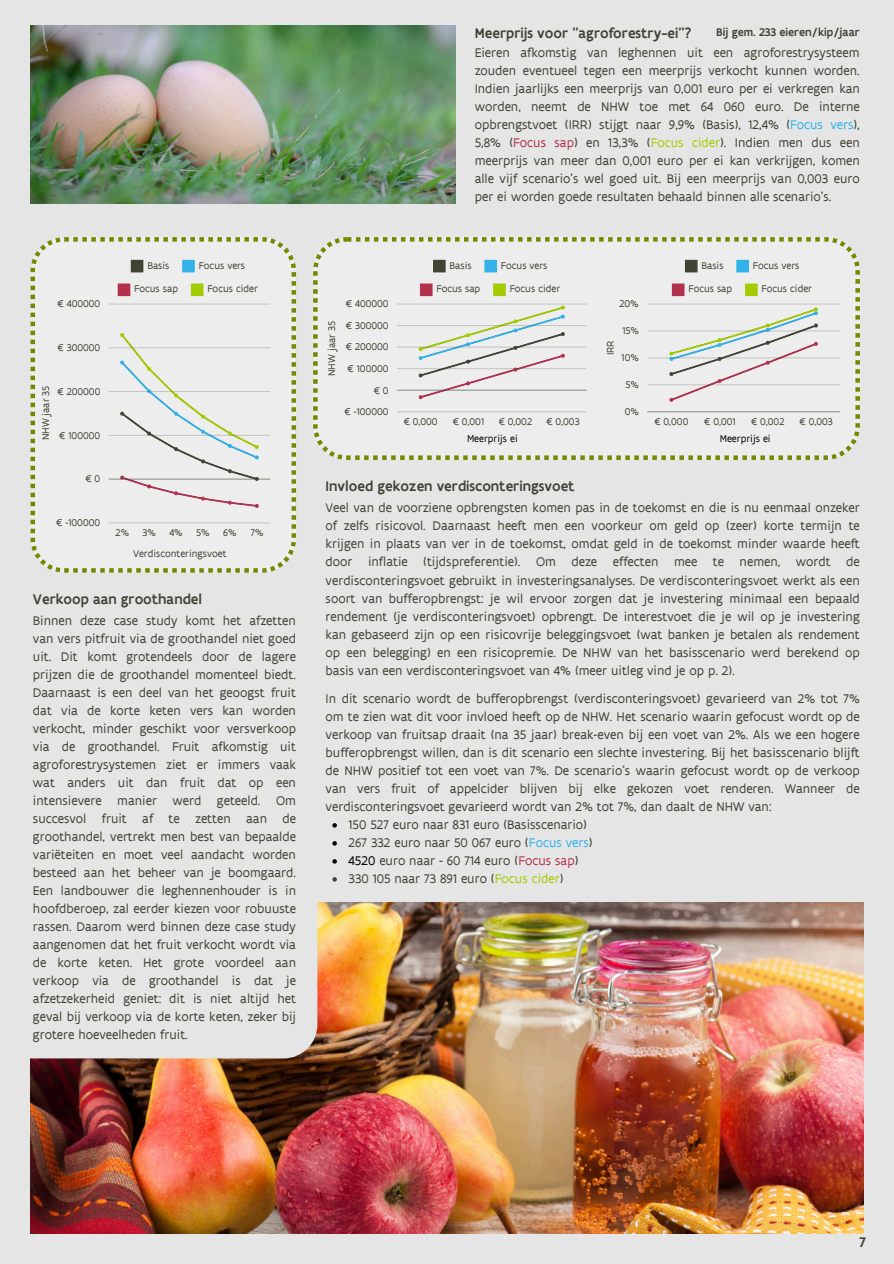
<style>
.page{position:relative;width:894px;height:1264px;background:#fff}
.page>*{position:absolute;margin:0;border:0;box-sizing:border-box;transform-origin:0 0}
.t1{font:500 15px "Flanders Art Sans";color:#424235}
.t2{font:13.5px/18px "Flanders Art Sans";color:#424235;text-align:justify}
.t3{font:500 12px "Flanders Art Sans";color:#424235}
.t4{font:10.5px "Flanders Art Sans";color:#424235}
.t5{font:10.5px "Flanders Art Sans";color:#000}
.s1{color:#32b2e9}
.s2{color:#b2324d}
.s3{color:#a3cc00}
.s4{color:#000}
</style>
<div class="page">
<div style="left:0;top:0;width:893px;height:1263px;background:#e5e5e5"></div>
<svg style="left:332px;top:823px;width:5px;height:4px"></svg>
<svg style="left:332px;top:841px;width:5px;height:4px"></svg>
<svg style="left:332px;top:859px;width:5px;height:4px"></svg>
<svg style="left:332px;top:877px;width:5px;height:4px"></svg>
<svg style="left:313px;top:237px;width:546px;height:223px"></svg>
<svg style="left:684px;top:260px;width:13px;height:12px"></svg>
<svg style="left:736px;top:260px;width:12px;height:12px"></svg>
<svg style="left:671px;top:283px;width:13px;height:13px"></svg>
<svg style="left:744px;top:283px;width:13px;height:13px"></svg>
<svg style="left:669px;top:307px;width:149px;height:95px"></svg>
<hr style="left:647px;top:411px;width:192px;height:1px;background:#9f9f9a">
<hr style="left:647px;top:384px;width:192px;height:1px;background:#d0d0cd">
<hr style="left:647px;top:357px;width:192px;height:1px;background:#424235;opacity:.25">
<hr style="left:647px;top:331px;width:192px;height:1px;background:#424235;opacity:.25">
<hr style="left:647px;top:304px;width:192px;height:1px;background:#d6d6d4">
<svg style="left:433px;top:260px;width:12px;height:12px"></svg>
<svg style="left:484px;top:260px;width:13px;height:12px"></svg>
<svg style="left:420px;top:283px;width:12px;height:13px"></svg>
<svg style="left:493px;top:283px;width:12px;height:13px"></svg>
<svg style="left:418px;top:305px;width:147px;height:94px"></svg>
<hr style="left:397px;top:411px;width:189px;height:1px;background:#ccccca">
<hr style="left:397px;top:390px;width:189px;height:1px;background:#a4a49f">
<hr style="left:397px;top:368px;width:189px;height:1px;background:#424235;opacity:.25">
<hr style="left:397px;top:347px;width:189px;height:1px;background:#424235;opacity:.25">
<hr style="left:397px;top:325px;width:189px;height:1px;background:#424235;opacity:.25">
<hr style="left:397px;top:304px;width:189px;height:1px;background:#d6d6d4">
<svg style="left:31px;top:237px;width:265px;height:335px"></svg>
<svg style="left:131px;top:260px;width:12px;height:12px"></svg>
<svg style="left:182px;top:260px;width:13px;height:12px"></svg>
<svg style="left:118px;top:283px;width:12px;height:13px"></svg>
<svg style="left:191px;top:283px;width:12px;height:13px"></svg>
<svg style="left:120px;top:332px;width:139px;height:176px"></svg>
<hr style="left:109px;top:522px;width:161px;height:1px;background:#d2d2d0">
<hr style="left:109px;top:479px;width:161px;height:1px;background:#424235;opacity:.6">
<hr style="left:109px;top:435px;width:161px;height:1px;background:#424235;opacity:.25">
<hr style="left:109px;top:391px;width:161px;height:1px;background:#c5c5c2">
<hr style="left:109px;top:347px;width:161px;height:1px;background:#cfcfcd">
<hr style="left:109px;top:304px;width:161px;height:1px;background:#d6d6d4">
<img style="left:31px;top:25px;width:424px;height:179px">
<img style="left:31px;top:902px;width:832px;height:331px">
<svg style="left:31px;top:902px;width:286px;height:156px"></svg>
<h1 class="t3" style="left:716px;top:24px;width:145px">Bij gem. 233 eieren/kip/jaar</h1>
<p class="t1" style="left:474px;top:24px;width:218px">Meerprijs voor "agroforestry-ei"?</p>
<p class="t2" style="left:474px;top:44px;width:386px">Eieren afkomstig van leghennen uit een agroforestrysysteem zouden eventueel tegen een meerprijs verkocht kunnen worden.<br>Indien jaarlijks een meerprijs van 0,001 euro per ei verkregen kan worden, neemt de NHW toe met 64 060 euro. De interne opbrengstvoet (IRR) stijgt naar 9,9% (Basis), 12,4% (<span class="s1">Focus vers</span>), 5,8% (<span class="s2">Focus sap</span>) en 13,3% (<span class="s3">Focus cider</span>). Indien men dus een meerprijs van meer dan 0,001 euro per ei kan verkrijgen, komen alle vijf scenario’s wel goed uit. Bij een meerprijs van 0,003 euro per ei worden goede resultaten behaald binnen alle scenario’s.</p>
<p class="t4" style="left:147px;top:259px;width:24px">Basis</p>
<p class="t4" style="left:199px;top:259px;width:48px">Focus vers</p>
<p class="t4" style="left:134px;top:282px;width:45px">Focus sap</p>
<p class="t4" style="left:207px;top:282px;width:52px">Focus cider</p>
<p class="t4" style="left:449px;top:259px;width:24px">Basis</p>
<p class="t4" style="left:501px;top:259px;width:48px">Focus vers</p>
<p class="t4" style="left:436px;top:282px;width:45px">Focus sap</p>
<p class="t4" style="left:509px;top:282px;width:52px">Focus cider</p>
<p class="t4" style="left:701px;top:259px;width:24px">Basis</p>
<p class="t4" style="left:752px;top:259px;width:48px">Focus vers</p>
<p class="t4" style="left:688px;top:282px;width:45px">Focus sap</p>
<p class="t4" style="left:761px;top:282px;width:52px">Focus cider</p>
<p class="t4" style="left:58px;top:297px;width:44px">€ 400000</p>
<p class="t4" style="left:346px;top:297px;width:44px">€ 400000</p>
<p class="t4" style="left:619px;top:297px;width:21px">20%</p>
<p class="t4" style="left:58px;top:341px;width:44px">€ 300000</p>
<p class="t4" style="left:325px;top:376px;width:56px;rotate:-90deg">NHW jaar 35</p>
<p class="t4" style="left:346px;top:319px;width:44px">€ 300000</p>
<p class="t4" style="left:346px;top:340px;width:44px">€ 200000</p>
<p class="t4" style="left:347px;top:362px;width:42px">€ 100000</p>
<h1 class="t4" style="left:603px;top:355px;width:17px;rotate:-90deg">IRR</h1>
<p class="t4" style="left:622px;top:324px;width:18px">15%</p>
<p class="t4" style="left:621px;top:351px;width:19px">10%</p>
<p class="t4" style="left:39px;top:440px;width:56px;rotate:-90deg">NHW jaar 35</p>
<p class="t4" style="left:57px;top:385px;width:44px">€ 200000</p>
<p class="t4" style="left:59px;top:429px;width:42px">€ 100000</p>
<p class="t4" style="left:373px;top:383px;width:16px">€ 0</p>
<p class="t4" style="left:344px;top:405px;width:45px">€ -100000</p>
<p class="t4" style="left:625px;top:378px;width:15px">5%</p>
<p class="t4" style="left:403px;top:414px;width:35px">€ 0,000</p>
<p class="t4" style="left:452px;top:414px;width:33px">€ 0,001</p>
<p class="t4" style="left:498px;top:414px;width:35px">€ 0,002</p>
<p class="t4" style="left:546px;top:414px;width:35px">€ 0,003</p>
<p class="t4" style="left:624px;top:405px;width:16px">0%</p>
<p class="t4" style="left:654px;top:414px;width:35px">€ 0,000</p>
<p class="t4" style="left:704px;top:414px;width:33px">€ 0,001</p>
<p class="t4" style="left:750px;top:414px;width:35px">€ 0,002</p>
<p class="t4" style="left:799px;top:414px;width:35px">€ 0,003</p>
<p class="t5" style="left:467px;top:432px;width:52px">Meerprijs ei</p>
<p class="t5" style="left:719px;top:432px;width:52px">Meerprijs ei</p>
<p class="t4" style="left:85px;top:472px;width:16px">€ 0</p>
<p class="t4" style="left:56px;top:516px;width:45px">€ -100000</p>
<p class="t4" style="left:115px;top:525px;width:15px">2%</p>
<p class="t4" style="left:142px;top:525px;width:15px">3%</p>
<p class="t4" style="left:169px;top:525px;width:15px">4%</p>
<p class="t4" style="left:196px;top:525px;width:15px">5%</p>
<p class="t4" style="left:223px;top:525px;width:15px">6%</p>
<p class="t4" style="left:251px;top:525px;width:14px">7%</p>
<h1 class="t4" style="left:133px;top:546px;width:95px">Verdisconteringsvoet</h1>
<p class="t1" style="left:33px;top:589px;width:171px">Verkoop aan groothandel</p>
<p class="t2" style="left:33px;top:611px;width:264px">Binnen deze case study komt het afzetten van vers pitfruit via de groothandel niet goed uit. Dit komt grotendeels door de lagere prijzen die de groothandel momenteel biedt.<br>Daarnaast is een deel van het geoogst fruit dat via de korte keten vers kan worden verkocht, minder geschikt voor versverkoop via de groothandel. Fruit afkomstig uit agroforestrysystemen ziet er immers vaak wat anders uit dan fruit dat op een intensievere manier werd geteeld. Om succesvol fruit af te zetten aan de groothandel, vertrekt men best van bepaalde variëteiten en moet veel aandacht worden besteed aan het beheer van je boomgaard.<br>Een landbouwer die leghennenhouder is in hoofdberoep, zal eerder kiezen voor robuuste rassen. Daarom werd binnen deze case study aangenomen dat het fruit verkocht wordt via de korte keten. Het grote voordeel aan verkoop via de groothandel is dat je afzetzekerheid geniet: dit is niet altijd het geval bij verkoop via de korte keten, zeker bij grotere hoeveelheden fruit.</p>
<p class="t1" style="left:325px;top:477px;width:250px">Invloed gekozen verdisconteringsvoet</p>
<p class="t2" style="left:325px;top:498px;width:535px">Veel van de voorziene opbrengsten komen pas in de toekomst en die is nu eenmaal onzeker of zelfs risicovol. Daarnaast heeft men een voorkeur om geld op (zeer) korte termijn te krijgen in plaats van ver in de toekomst, omdat geld in de toekomst minder waarde heeft door inflatie (tijdspreferentie). Om deze effecten mee te nemen, wordt de verdisconteringsvoet gebruikt in investeringsanalyses. De verdisconteringsvoet werkt als een soort van bufferopbrengst: je wil ervoor zorgen dat je investering minimaal een bepaald rendement (je verdisconteringsvoet) opbrengt. De interestvoet die je wil op je investering kan gebaseerd zijn op een risicovrije beleggingsvoet (wat banken je betalen als rendement op een belegging) en een risicopremie. De NHW van het basisscenario werd berekend op basis van een verdisconteringsvoet van 4% (meer uitleg vind je op p. 2).</p>
<h1 class="t2" style="left:325px;top:689px;width:535px">In dit scenario wordt de bufferopbrengst (verdisconteringsvoet) gevarieerd van 2% tot 7% om te zien wat dit voor invloed heeft op de NHW. Het scenario waarin gefocust wordt op de verkoop van fruitsap draait (na 35 jaar) break-even bij een voet van 2%. Als we een hogere bufferopbrengst willen, dan is dit scenario een slechte investering. Bij het basisscenario blijft de NHW positief tot een voet van 7%. De scenario’s waarin gefocust wordt op de verkoop van vers fruit of appelcider blijven bij elke gekozen voet renderen. Wanneer de verdisconteringsvoet gevarieerd wordt van 2% tot 7%, dan daalt de NHW van:</h1>
<h2 class="t2" style="left:348px;top:815px;width:240px">150 527 euro naar 831 euro (Basisscenario)</h2>
<p class="t2" style="left:348px;top:833px;width:245px">267 332 euro naar 50 067 euro (<span class="s1">Focus vers</span>)</p>
<p class="t2" style="left:348px;top:851px;width:231px"><span class="s4">4520</span> euro naar - 60 714 euro (<span class="s2">Focus sap</span>)</p>
<p class="t2" style="left:348px;top:869px;width:216px">330 105 naar 73 891 euro (<span class="s3">Focus cider</span>)</p>
<p class="t1" style="left:859px;top:1232px;width:8px">7</p>
</div>
